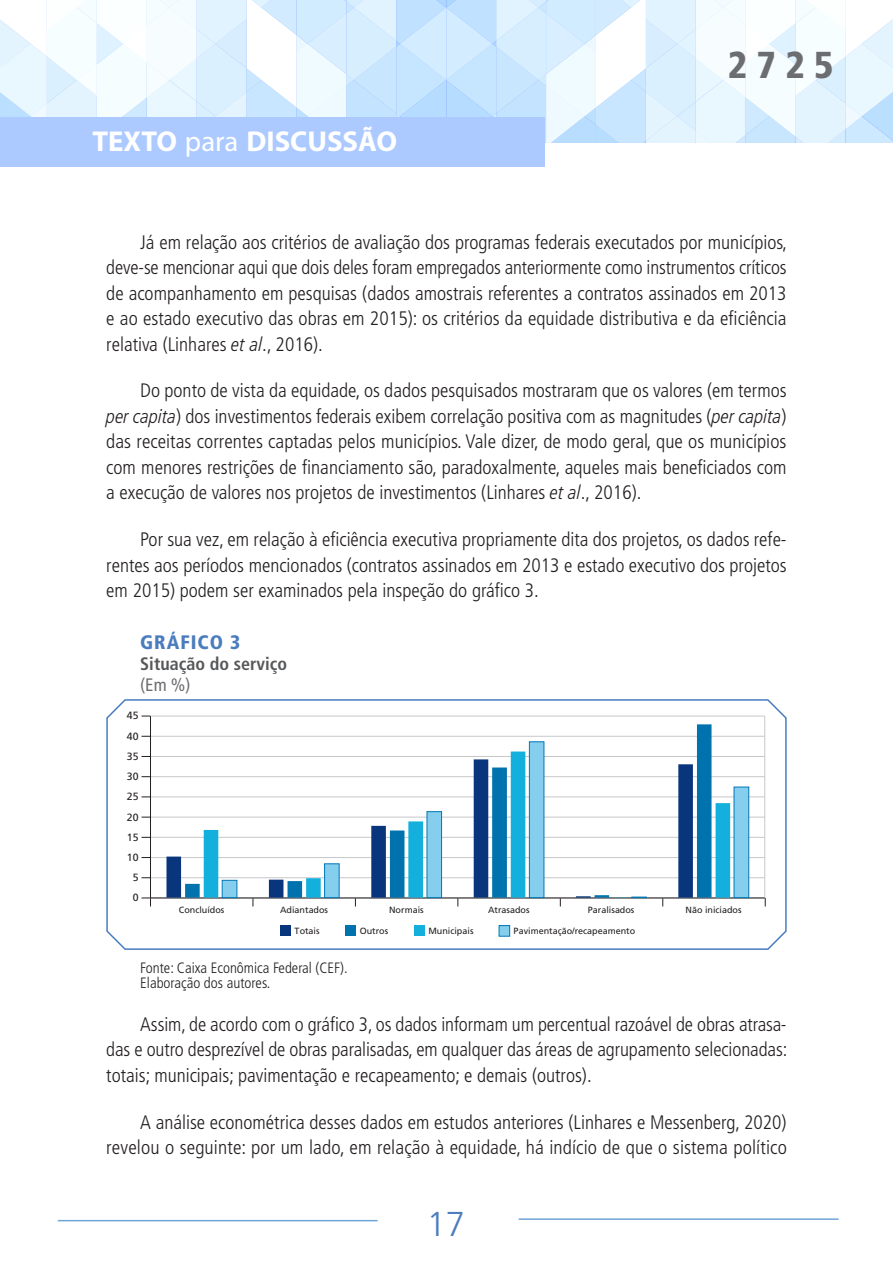
<style>
.page{position:relative;width:893px;height:1263px;background:#fff}
.page>*{position:absolute;margin:0;border:0;box-sizing:border-box;transform-origin:0 0}
.t1{font:900 condensed 37.5px "Frutiger LT Pro";color:#6c6d70}
.t2{font:300 34.5px "Frutiger LT Pro";color:#4b7cbe}
.t3{font:700 28.8px "Myriad Pro";color:#fff}
.texto_corrido{font:300 condensed 19.5px/25.5px "Frutiger LT Pro";color:#231f20;text-align:justify}
.titulo_1_número{font:900 condensed 19.5px "Frutiger LT Pro";letter-spacing:.05em;color:#4b7cbe}
.titulo_2_título_do_g{font:700 condensed 18px/21px "Frutiger LT Pro";color:#57585a}
.fonte_grafico{font:300 condensed 15px "Frutiger LT Pro";color:#231f20}
.elaboracao_grafico{font:300 condensed 15px "Frutiger LT Pro";color:#231f20}
.t4{font:10.5px "Frutiger LT Pro";color:#231f20}
.t5{font:9px "Frutiger LT Pro";color:#231f20}
.s1{font-weight:400}
.s2{font-style:italic}
.s3{font-weight:400;color:#6c6d70}
</style>
<div class="page">
<svg style="left:0;top:0;width:893px;height:143px"></svg>
<div style="left:0;top:118px;width:545px;height:49px;background:#accaff"></div>
<hr style="left:519px;top:1218px;width:319px;height:2px;background:#6fa5d9">
<hr style="left:58px;top:1220px;width:320px;height:1px;background:#6fa5d9">
<svg style="left:106px;top:699px;width:681px;height:251px"></svg>
<h3 class="t3" style="left:92px;top:122px;width:306px">TEXTO <span class="s1">para</span> DISCUSSÃO</h3>
<h1 class="t1" style="left:728px;top:42px;width:108px">2725</h1>
<p class="texto_corrido" style="left:106px;top:229px;width:682px;text-indent:34px">Já em relação aos critérios de avaliação dos programas federais executados por municípios, deve-se mencionar aqui que dois deles foram empregados anteriormente como instrumentos críticos de acompanhamento em pesquisas (dados amostrais referentes a contratos assinados em 2013 e ao estado executivo das obras em 2015): os critérios da equidade distributiva e da eficiência relativa (Linhares <span class="s2">et al</span>., 2016).</p>
<p class="texto_corrido" style="left:106px;top:378px;width:682px;text-indent:34px">Do ponto de vista da equidade, os dados pesquisados mostraram que os valores (em termos <span class="s2">per capita</span>) dos investimentos federais exibem correlação positiva com as magnitudes (<span class="s2">per capita</span>) das receitas correntes captadas pelos municípios. Vale dizer, de modo geral, que os municípios com menores restrições de financiamento são, paradoxalmente, aqueles mais beneficiados com a execução de valores nos projetos de investimentos (Linhares <span class="s2">et al</span>., 2016).</p>
<p class="texto_corrido" style="left:106px;top:527px;width:682px;text-indent:34px">Por sua vez, em relação à eficiência executiva propriamente dita dos projetos, os dados refe&shy;rentes aos períodos mencionados (contratos assinados em 2013 e estado executivo dos projetos em 2015) podem ser examinados pela inspeção do gráfico 3.</p>
<p class="titulo_1_número" style="left:140px;top:631px;width:101px">GRÁFICO 3</p>
<p class="titulo_2_título_do_g" style="left:140px;top:654px;width:148px">Situação do serviço <span class="s3">(Em %)</span></p>
<p class="t4" style="left:127px;top:710px;width:13px">45</p>
<p class="t4" style="left:127px;top:730px;width:13px">40</p>
<p class="t4" style="left:127px;top:750px;width:13px">35</p>
<p class="t4" style="left:127px;top:770px;width:13px">30</p>
<p class="t4" style="left:127px;top:790px;width:13px">25</p>
<p class="t4" style="left:127px;top:811px;width:13px">20</p>
<p class="t4" style="left:127px;top:831px;width:13px">15</p>
<p class="t4" style="left:127px;top:851px;width:13px">10</p>
<p class="t4" style="left:133px;top:871px;width:7px">5</p>
<p class="t4" style="left:133px;top:891px;width:7px">0</p>
<p class="t5" style="left:179px;top:905px;width:47px">Concluídos</p>
<p class="t5" style="left:280px;top:905px;width:49px">Adiantados</p>
<p class="t5" style="left:389px;top:905px;width:36px">Normais</p>
<p class="t5" style="left:488px;top:905px;width:43px">Atrasados</p>
<p class="t5" style="left:588px;top:905px;width:48px">Paralisados</p>
<p class="t5" style="left:686px;top:905px;width:57px">Não iniciados</p>
<p class="t5" style="left:295px;top:925px;width:26px">Totais</p>
<p class="t5" style="left:360px;top:925px;width:30px">Outros</p>
<p class="t5" style="left:428px;top:925px;width:47px">Municipais</p>
<p class="t5" style="left:514px;top:925px;width:123px">Pavimentação/recapeamento</p>
<p class="fonte_grafico" style="left:140px;top:959px;width:209px">Fonte: Caixa Econômica Federal (CEF).</p>
<p class="elaboracao_grafico" style="left:140px;top:974px;width:132px">Elaboração dos autores.</p>
<p class="texto_corrido" style="left:106px;top:1012px;width:683px;text-indent:34px">Assim, de acordo com o gráfico 3, os dados informam um percentual razoável de obras atrasa&shy;das e outro desprezível de obras paralisadas, em qualquer das áreas de agrupamento selecionadas: totais; municipais; pavimentação e recapeamento; e demais (outros).</p>
<p class="texto_corrido" style="left:106px;top:1109px;width:682px;text-align:right">A análise econométrica desses dados em estudos anteriores (Linhares e Messenberg, 2020) revelou o seguinte: por um lado, em relação à equidade, há indício de que o sistema político</p>
<h2 class="t2" style="left:427px;top:1204px;width:40px">17</h2>
</div>
